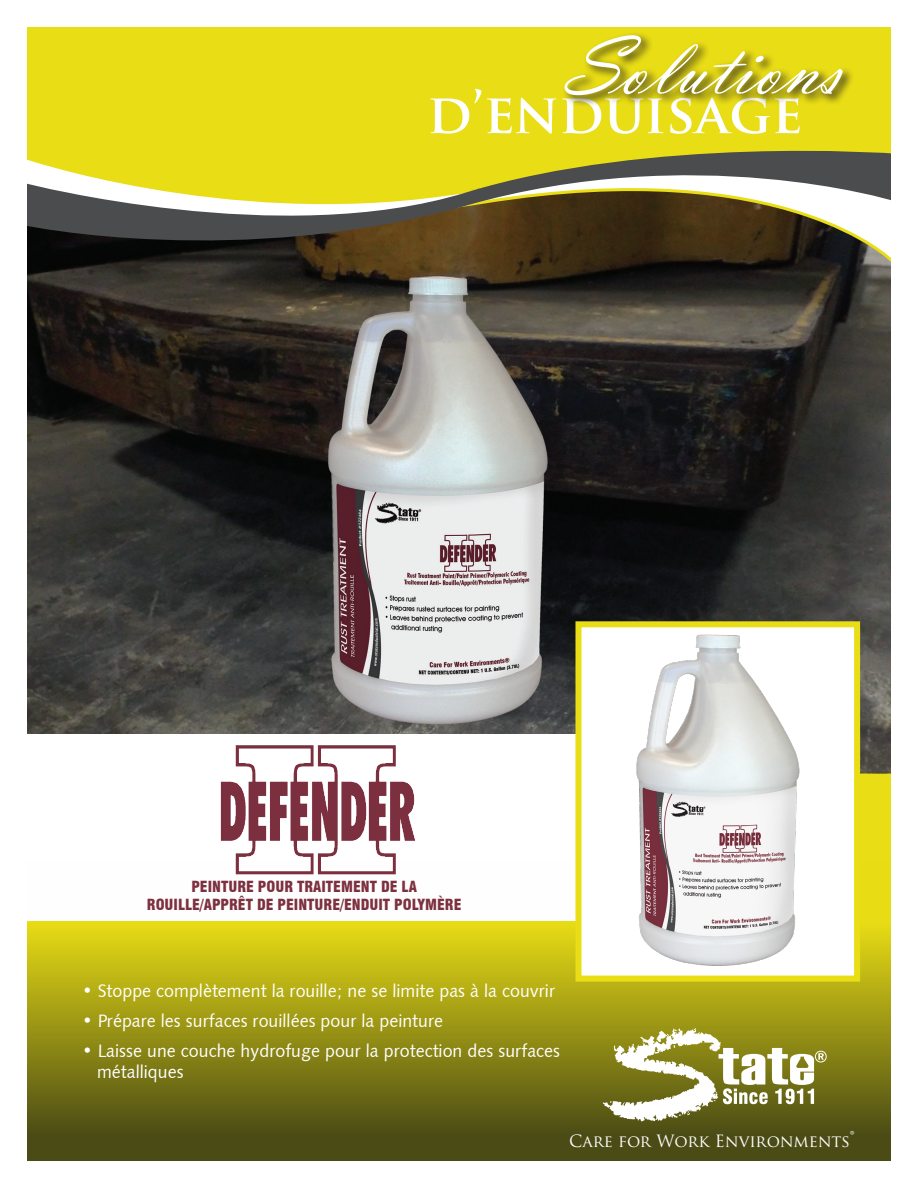
<style>
.page{position:relative;width:918px;height:1188px;background:#fff}
.page>*{position:absolute;margin:0;border:0;box-sizing:border-box;transform-origin:0 0}
.t1{font:85.5px "Vladimir Scr D";color:#fff}
.t2{font:700 54px "Trajan Pro";color:#fff}
.t3{font:18px "Humanist 531 BT Roman A";color:#fff}
.t4{font:16.5px "Trajan Pro";color:#fff}
.t5{font:900 condensed 15px "Swiss 721 BT";color:#7d303e}
.s1{font-size:21px}
</style>
<div class="page">
<img style="left:27px;top:270px;width:864px;height:503px">
<div style="left:27px;top:734px;width:553px;height:187px;background:#fff"></div>
<svg style="left:27px;top:862px;width:864px;height:299px;background:#9d9933"></svg>
<img style="left:88px;top:745px;width:459px;height:131px">
<div style="left:27px;top:27px;width:864px;height:109px;background:#e9dd15"></div>
<svg style="left:27px;top:136px;width:864px;height:134px;background:#8b823a"></svg>
<div style="left:562px;top:32px;width:293px;height:76px;background:#231f20;opacity:.75"></div>
<div style="left:578px;top:624px;width:279px;height:355px;background:#fff"></div>
<img style="left:636px;top:634px;width:164px;height:332px">
<div style="left:575px;top:621px;width:285px;height:361px;border:6px solid #e9dd15"></div>
<svg style="left:603px;top:1028px;width:224px;height:93px"></svg>
<p class="t1" style="left:564px;top:17px;width:279px">Solutions</p>
<p class="t2" style="left:427px;top:80px;width:377px">D’ENDUISAGE</p>
<p class="t5" style="left:191px;top:877px;width:227px">PEINTURE POUR TRAITEMENT DE LA</p>
<p class="t5" style="left:147px;top:895px;width:316px">ROUILLE/APPRÊT DE PEINTURE/ENDUIT POLYMÈRE</p>
<p class="t3" style="left:82px;top:980px;width:474px">• Stoppe complètement la rouille; ne se limite pas à la couvrir</p>
<p class="t3" style="left:82px;top:1010px;width:363px">• Prépare les surfaces rouillées pour la peinture</p>
<p class="t3" style="left:82px;top:1040px;width:480px">• Laisse une couche hydrofuge pour la protection des surfaces</p>
<p class="t3" style="left:97px;top:1061px;width:88px">métalliques</p>
<p class="t4" style="left:569px;top:1130px;width:287px">Care for Work Environments<span class="s1">®</span></p>
</div>
